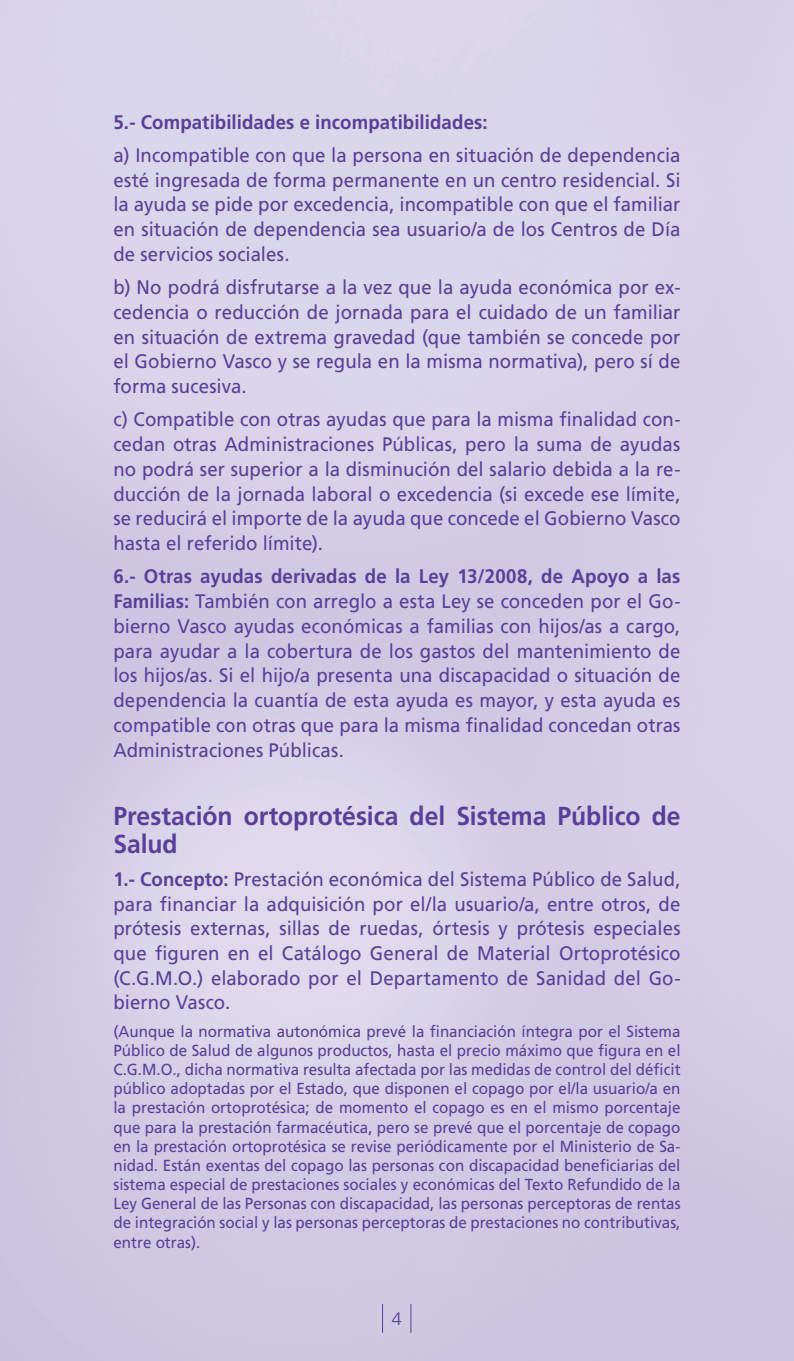
<style>
.page{position:relative;width:794px;height:1361px;background:#fff}
.page>*{position:absolute;margin:0;border:0;box-sizing:border-box;transform-origin:0 0}
.t1{font:700 26px/28.2px "Frutiger";letter-spacing:-.005em;color:#593f99;scale:.95 1}
.t2{font:19.6px/24.8px "Frutiger";letter-spacing:.005em;color:#593f99;text-align:justify;scale:.95 1}
.t3{font:700 19.6px "Frutiger";letter-spacing:.005em;color:#593f99;scale:.95 1}
.t4{font:300 18px "Frutiger";color:#593f99}
.t5{font:16px/19.2px "Frutiger";color:#593f99;text-align:justify;scale:.95 1}
.s1{font-weight:700}
</style>
<div class="page">
<svg style="left:382px;top:1304px;width:1px;height:29px"></svg>
<svg style="left:410px;top:1304px;width:1px;height:29px"></svg>
<p class="t3" style="left:113px;top:110px;width:395px">5.- Compatibilidades e incompatibilidades:</p>
<p class="t2" style="left:113px;top:142px;width:598px">a) Incompatible con que la persona en situación de dependencia esté ingresada de forma permanente en un centro residencial. Si la ayuda se pide por excedencia, incompatible con que el familiar en situación de dependencia sea usuario/a de los Centros de Día de servicios sociales.</p>
<p class="t2" style="left:113px;top:275px;width:598px">b) No podrá disfrutarse a la vez que la ayuda económica por ex&shy;cedencia o reducción de jornada para el cuidado de un familiar en situación de extrema gravedad (que también se concede por el Gobierno Vasco y se regula en la misma normativa), pero sí de forma sucesiva.</p>
<p class="t2" style="left:113px;top:407px;width:598px">c) Compatible con otras ayudas que para la misma finalidad con&shy;cedan otras Administraciones Públicas, pero la suma de ayudas no podrá ser superior a la disminución del salario debida a la re&shy;ducción de la jornada laboral o excedencia (si excede ese límite, se reducirá el importe de la ayuda que concede el Gobierno Vasco hasta el referido límite).</p>
<p class="t2" style="left:113px;top:564px;width:598px"><span class="s1">6.- Otras ayudas derivadas de la Ley 13/2008, de Apoyo a las Familias:</span> También con arreglo a esta Ley se conceden por el Go&shy;bierno Vasco ayudas económicas a familias con hijos/as a cargo, para ayudar a la cobertura de los gastos del mantenimiento de los hijos/as. Si el hijo/a presenta una discapacidad o situación de dependencia la cuantía de esta ayuda es mayor, y esta ayuda es compatible con otras que para la misma finalidad concedan otras Administraciones Públicas.</p>
<h1 class="t1" style="left:113px;top:802px;width:598px">Prestación ortoprotésica del Sistema Público de<br>Salud</h1>
<p class="t2" style="left:113px;top:867px;width:598px"><span class="s1">1.- Concepto:</span> Prestación económica del Sistema Público de Salud, para financiar la adquisición por el/la usuario/a, entre otros, de prótesis externas, sillas de ruedas, órtesis y prótesis especiales que figuren en el Catálogo General de Material Ortoprotésico (C.G.M.O.) elaborado por el Departamento de Sanidad del Go&shy;bierno Vasco.</p>
<p class="t5" style="left:113px;top:1021px;width:598px">(Aunque la normativa autonómica prevé la financiación íntegra por el Sistema Público de Salud de algunos productos, hasta el precio máximo que figura en el C.G.M.O., dicha normativa resulta afectada por las medidas de control del déficit público adoptadas por el Estado, que disponen el copago por el/la usuario/a en la prestación ortoprotésica; de momento el copago es en el mismo porcentaje que para la prestación farmacéutica, pero se prevé que el porcentaje de copago en la prestación ortoprotésica se revise periódicamente por el Ministerio de Sa&shy;nidad. Están exentas del copago las personas con discapacidad beneficiarias del sistema especial de prestaciones sociales y económicas del Texto Refundido de la Ley General de las Personas con discapacidad, las personas perceptoras de rentas de integración social y las personas perceptoras de prestaciones no contributivas, entre otras).</p>
<p class="t4" style="left:392px;top:1308px;width:12px">4</p>
</div>
